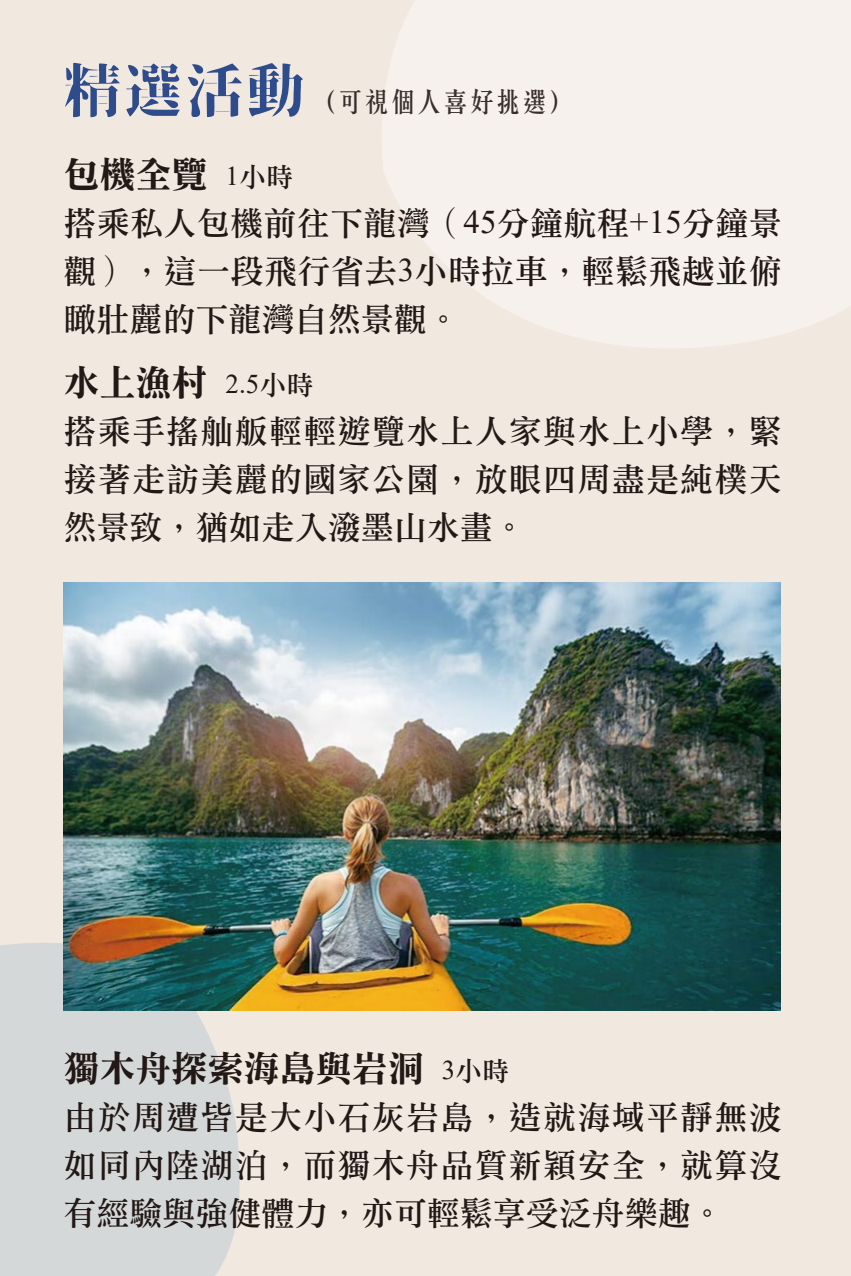
<style>
.page{position:relative;width:851px;height:1276px;background:#fff}
.page>*{position:absolute;margin:0;border:0;box-sizing:border-box;transform-origin:0 0}
.t1{font:58.2px "Soukou Mincho";color:#2e4b8c}
.t2{font:36px "DF Li Song W7 WIN BF";color:#221815}
.t3{font:33px/48px "DF Li Song W5 WIN BF";letter-spacing:.01em;color:#221815;text-align:justify}
.t4{font:500 27px "C Song 3 HK";letter-spacing:-.025em;color:#221815}
.s1{font-family:"Times New Roman";font-size:27px}
.s2{font-family:"DF Li Song W5 WIN BF";font-size:27px}
.s3{font-family:"Times New Roman"}
</style>
<div class="page">
<div style="left:0;top:0;width:850px;height:1276px;background:#f1e8e0"></div>
<div style="left:0;top:943px;width:239px;height:333px;background:#d5d8d8"></div>
<svg style="left:382px;top:0;width:468px;height:348px;fill:#f6f1ed"></svg>
<img style="left:63px;top:583px;width:717px;height:428px">
<h1 class="t1" style="left:63px;top:54px;width:243px">精選活動</h1>
<p class="t2" style="left:63px;top:156px;width:231px">包機全覽 <span class="s1">1</span><span class="s2">小時</span></p>
<p class="t3" style="left:63px;top:199px;width:719px">搭乘私人包機前往下龍灣（<span class="s3">45</span>分鐘航程<span class="s3">+15</span>分鐘景觀），這一段飛行省去<span class="s3">3</span>小時拉車，輕鬆飛越並俯瞰壯麗的下龍灣自然景觀。</p>
<p class="t2" style="left:63px;top:364px;width:251px">水上漁村 <span class="s1">2.5</span><span class="s2">小時</span></p>
<p class="t3" style="left:63px;top:407px;width:719px">搭乘手搖舢舨輕輕遊覽水上人家與水上小學，緊接著走訪美麗的國家公園，放眼四周盡是純樸天然景致，猶如走入潑墨山水畫。</p>
<p class="t4" style="left:310px;top:81px;width:265px">（可視個人喜好挑選）</p>
<p class="t2" style="left:63px;top:1050px;width:447px">獨木舟探索海島與岩洞 <span class="s1">3</span><span class="s2">小時</span></p>
<p class="t3" style="left:63px;top:1093px;width:719px">由於周遭皆是大小石灰岩島，造就海域平靜無波如同內陸湖泊，而獨木舟品質新穎安全，就算沒有經驗與強健體力，亦可輕鬆享受泛舟樂趣。</p>
</div>
